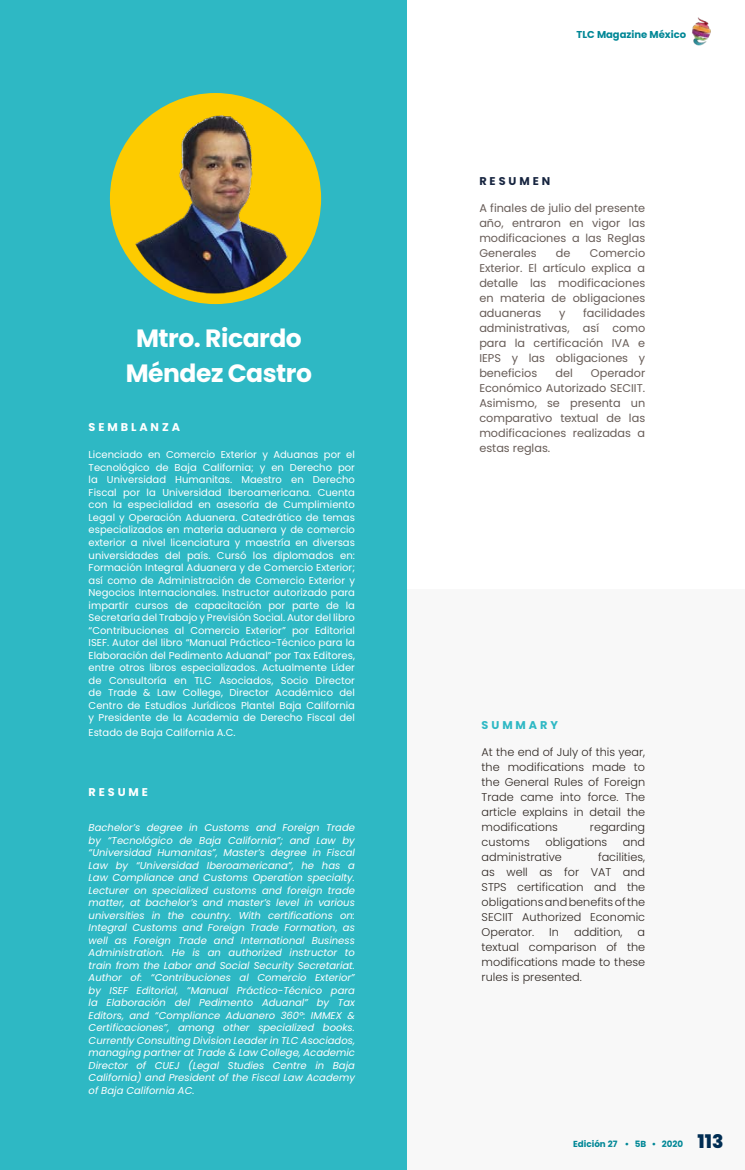
<style>
.page{position:relative;width:745px;height:1170px;background:#fff}
.page>*{position:absolute;margin:0;border:0;box-sizing:border-box;transform-origin:0 0}
.t1{font:700 25px/35px "Poppins";letter-spacing:-.02em;color:#fff;text-align:center}
.t2{font:800 18.75px "Poppins";color:#002d53}
.t3{font:11.25px/15px "Poppins";color:#675c57;text-align:justify}
.t4{font:300 11.25px/15px "Poppins";color:#2f2722;text-align:justify}
.t5{font:700 11.25px "Poppins";letter-spacing:.26em;color:#fff}
.t6{font:700 11.25px "Poppins";letter-spacing:.26em;color:#172540}
.t7{font:700 11.25px "Poppins";letter-spacing:.26em;color:#2eb8c4}
.t8{font:10px/12.5px "Poppins";color:#fff;text-align:justify}
.t9{font:italic 10px/12.5px "Poppins";color:#fff;text-align:justify}
.t10{font:700 10px "Poppins";color:#008796}
.t11{font:700 8.75px "Poppins";color:#008796}
</style>
<div class="page">
<div style="left:406px;top:589px;width:338px;height:580px;background:#f8f8f8"></div>
<div style="left:0;top:0;width:406px;height:1169px;background:#2eb8c4"></div>
<div style="left:110px;top:93px;width:211px;height:211px;background:#fdcb00;border-radius:50%"></div>
<img style="left:109px;top:115px;width:213px;height:189px">
<img style="left:692px;top:17px;width:19px;height:29px">
<h1 class="t1" style="left:126px;top:320px;width:188px">Mtro. Ricardo<br>Méndez Castro</h1>
<p class="t5" style="left:89px;top:420px;width:93px">SEMBLANZA</p>
<p class="t8" style="left:89px;top:448px;width:268px">Licenciado en Comercio Exterior y Aduanas por el Tecnológico de Baja California; y en Derecho por la Universidad Humanitas. Maestro en Derecho Fiscal por la Universidad Iberoamericana. Cuenta con la especialidad en asesoría de Cumplimiento Legal y Operación Aduanera. Catedrático de temas especializados en materia aduanera y de comercio exterior a nivel licenciatura y maestría en diversas universidades del país. Cursó los diplomados en:<br>Formación Integral Aduanera y de Comercio Exterior; así como de Administración de Comercio Exterior y Negocios Internacionales. Instructor autorizado para impartir cursos de capacitación por parte de la Secretaría del Trabajo y Previsión Social. Autor del libro “Contribuciones al Comercio Exterior” por Editorial ISEF. Autor del libro “Manual Práctico-Técnico para la Elaboración del Pedimento Aduanal” por Tax Editores, entre otros libros especializados. Actualmente Líder de Consultoría en TLC Asociados, Socio Director de Trade &amp; Law College, Director Académico del Centro de Estudios Jurídicos Plantel Baja California y Presidente de la Academia de Derecho Fiscal del</p>
<p class="t8" style="left:89px;top:726px;width:148px">Estado de Baja California A.C.</p>
<p class="t5" style="left:89px;top:785px;width:61px">RESUME</p>
<p class="t9" style="left:89px;top:821px;width:268px">Bachelor’s degree in Customs and Foreign Trade by “Tecnológico de Baja California”; and Law by “Universidad Humanitas”, Master’s degree in Fiscal Law by “Universidad Iberoamericana”, he has a Law Compliance and Customs Operation specialty.<br>Lecturer on specialized customs and foreign trade matter, at bachelor’s and master’s level in various universities in the country. With certifications on:<br>Integral Customs and Foreign Trade Formation, as well as Foreign Trade and International Business Administration. He is an authorized instructor to train from the Labor and Social Security Secretariat.<br>Author of: “Contribuciones al Comercio Exterior” by ISEF Editorial, “Manual Práctico-Técnico para la Elaboración del Pedimento Aduanal” by Tax Editors, and “Compliance Aduanero 360°: IMMEX &amp; Certificaciones”, among other specialized books.<br>Currently Consulting Division Leader in TLC Asociados, managing partner at Trade &amp; Law College, Academic Director of CUEJ (Legal Studies Centre in Baja California) and President of the Fiscal Law Academy of Baja California AC.</p>
<p class="t10" style="left:576px;top:29px;width:111px">TLC Magazine México</p>
<p class="t6" style="left:479px;top:174px;width:72px">RESUMEN</p>
<p class="t3" style="left:479px;top:201px;width:167px">A finales de julio del presente año, entraron en vigor las modificaciones a las Reglas Generales</p>
<p class="t3" style="left:479px;top:246px;width:167px;text-indent:110px">Comercio Exterior. El artículo explica a detalle las modificaciones en materia de obligaciones aduaneras</p>
<p class="t3" style="left:555px;top:246px;width:16px">de</p>
<p class="t3" style="left:479px;top:306px;width:167px;text-indent:104px">facilidades administrativas, así como para la certificación IVA e IEPS y las obligaciones y beneficios</p>
<p class="t3" style="left:558px;top:306px;width:8px">y</p>
<p class="t3" style="left:479px;top:366px;width:167px;text-indent:111px">Operador Económico Autorizado SECIIT.<br>Asimismo, se presenta un comparativo textual de las modificaciones realizadas a estas reglas.</p>
<p class="t3" style="left:555px;top:366px;width:19px">del</p>
<p class="t7" style="left:481px;top:718px;width:78px">SUMMARY</p>
<p class="t4" style="left:481px;top:744px;width:165px">At the end of July of this year, the modifications made to the General Rules of Foreign Trade came into force. The article explains in detail the modifications</p>
<p class="t4" style="left:589px;top:819px;width:57px">regarding</p>
<p class="t4" style="left:481px;top:834px;width:50px">customs</p>
<p class="t4" style="left:545px;top:834px;width:63px">obligations</p>
<p class="t4" style="left:622px;top:834px;width:24px">and</p>
<p class="t4" style="left:481px;top:849px;width:82px">administrative</p>
<p class="t4" style="left:481px;top:849px;width:165px;text-indent:116px">facilities, as well as for VAT and STPS certification and the obligations and benefits of the SECIIT Authorized Economic Operator.</p>
<p class="t4" style="left:549px;top:924px;width:11px">In</p>
<p class="t4" style="left:573px;top:924px;width:50px">addition,</p>
<p class="t4" style="left:481px;top:924px;width:165px;text-indent:156px">a textual comparison of the modifications made to these rules is presented.</p>
<p class="t11" style="left:573px;top:1138px;width:111px">Edición 27 • 5B • 2020</p>
<h2 class="t2" style="left:697px;top:1130px;width:27px">113</h2>
</div>
